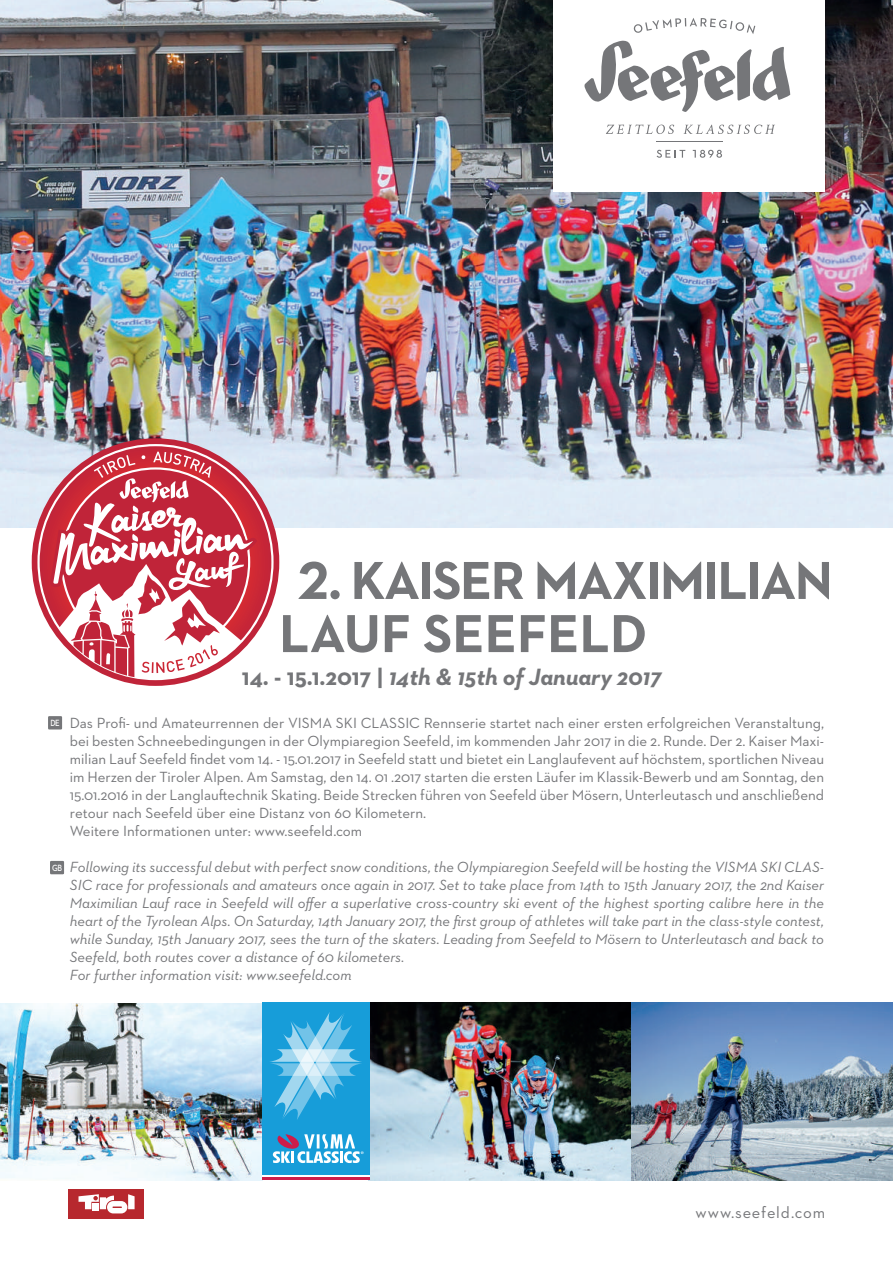
<style>
.page{position:relative;width:893px;height:1263px;background:#fff}
.page>*{position:absolute;margin:0;border:0;box-sizing:border-box;transform-origin:0 0}
.t1{font:700 54.45px/53.1px "Neutraface 2 Text";letter-spacing:-.03em;color:#757679}
.t2{font:italic 700 24px "Neutraface 2 Text";color:#757679}
.t3{font:16.35px "Neutraface 2 Text";letter-spacing:.05em;color:#757679}
.t4{font:italic 15px/18px "Neutraface 2 Text";color:#757679}
.t5{font:15px/18px "Neutraface 2 Text";color:#757679}
.t6{font:600 9.15px "Neutraface 2 Text";color:#fff;scale:.84 1}
.s1{font-style:normal}
</style>
<div class="page">
<img style="left:370px;top:1002px;width:523px;height:178px">
<img style="left:0;top:0;width:893px;height:528px">
<img style="left:0;top:1003px;width:263px;height:177px">
<svg style="left:37px;top:444px;width:237px;height:236px"></svg>
<svg style="left:50px;top:452px;width:207px;height:225px"></svg>
<div style="left:69px;top:1189px;width:75px;height:29px;background:#b7282e"></div>
<svg style="left:79px;top:1194px;width:56px;height:19px"></svg>
<div style="left:553px;top:0;width:272px;height:191px;background:#fff"></div>
<svg style="left:584px;top:41px;width:206px;height:71px"></svg>
<svg style="left:606px;top:125px;width:68px;height:9px"></svg>
<svg style="left:684px;top:125px;width:91px;height:9px"></svg>
<svg style="left:633px;top:18px;width:122px;height:16px"></svg>
<hr style="left:656px;top:142px;width:66px;height:1px;background:#757679">
<svg style="left:657px;top:150px;width:28px;height:8px"></svg>
<svg style="left:693px;top:150px;width:29px;height:8px"></svg>
<hr style="left:263px;top:1177px;width:107px;height:3px;background:#cc1c4a">
<div style="left:263px;top:1002px;width:107px;height:172px;background:#179dd9"></div>
<svg style="left:273px;top:1134px;width:91px;height:29px"></svg>
<svg style="left:270px;top:1012px;width:92px;height:108px"></svg>
<div style="left:50px;top:861px;width:14px;height:13px;background:#757679"></div>
<div style="left:48px;top:716px;width:14px;height:13px;background:#757679"></div>
<p class="t6" style="left:50px;top:717px;width:13px">DE</p>
<p class="t6" style="left:52px;top:862px;width:13px">GB</p>
<h1 class="t1" style="left:279px;top:553px;width:555px;text-indent:19px">2. KAISER MAXIMILIAN<br>LAUF SEEFELD</h1>
<h2 class="t2" style="left:242px;top:661px;width:422px"><span class="s1">14. - 15.1.2017 |</span> 14th &amp; 15th of January 2017</h2>
<p class="t5" style="left:70px;top:713px;width:756px">Das Profi- und Amateurrennen der VISMA SKI CLASSIC Rennserie startet nach einer ersten erfolgreichen Veranstaltung, bei besten Schneebedingungen in der Olympiaregion Seefeld, im kommenden Jahr 2017 in die 2. Runde. Der 2. Kaiser Maxi&shy;milian Lauf Seefeld findet vom 14. - 15.01.2017 in Seefeld statt und bietet ein Langlaufevent auf höchstem, sportlichen Niveau im Herzen der Tiroler Alpen. Am Samstag, den 14. 01 .2017 starten die ersten Läufer im Klassik-Bewerb und am Sonntag, den 15.01.2016 in der Langlauftechnik Skating. Beide Strecken führen von Seefeld über Mösern, Unterleutasch und anschließend retour nach Seefeld über eine Distanz von 60 Kilometern.<br>Weitere Informationen unter: www.seefeld.com</p>
<p class="t4" style="left:70px;top:857px;width:756px">Following its successful debut with perfect snow conditions, the Olympiaregion Seefeld will be hosting the VISMA SKI CLAS-SIC race for professionals and amateurs once again in 2017. Set to take place from 14th to 15th January 2017, the 2nd Kaiser Maximilian Lauf race in Seefeld will offer a superlative cross-country ski event of the highest sporting calibre here in the heart of the Tyrolean Alps. On Saturday, 14th January 2017, the first group of athletes will take part in the class-style contest, while Sunday, 15th January 2017, sees the turn of the skaters. Leading from Seefeld to Mösern to Unterleutasch and back to Seefeld, both routes cover a distance of 60 kilometers.<br>For further information visit: www.seefeld.com</p>
<p class="t3" style="left:696px;top:1202px;width:131px">www.seefeld.com</p>
</div>
